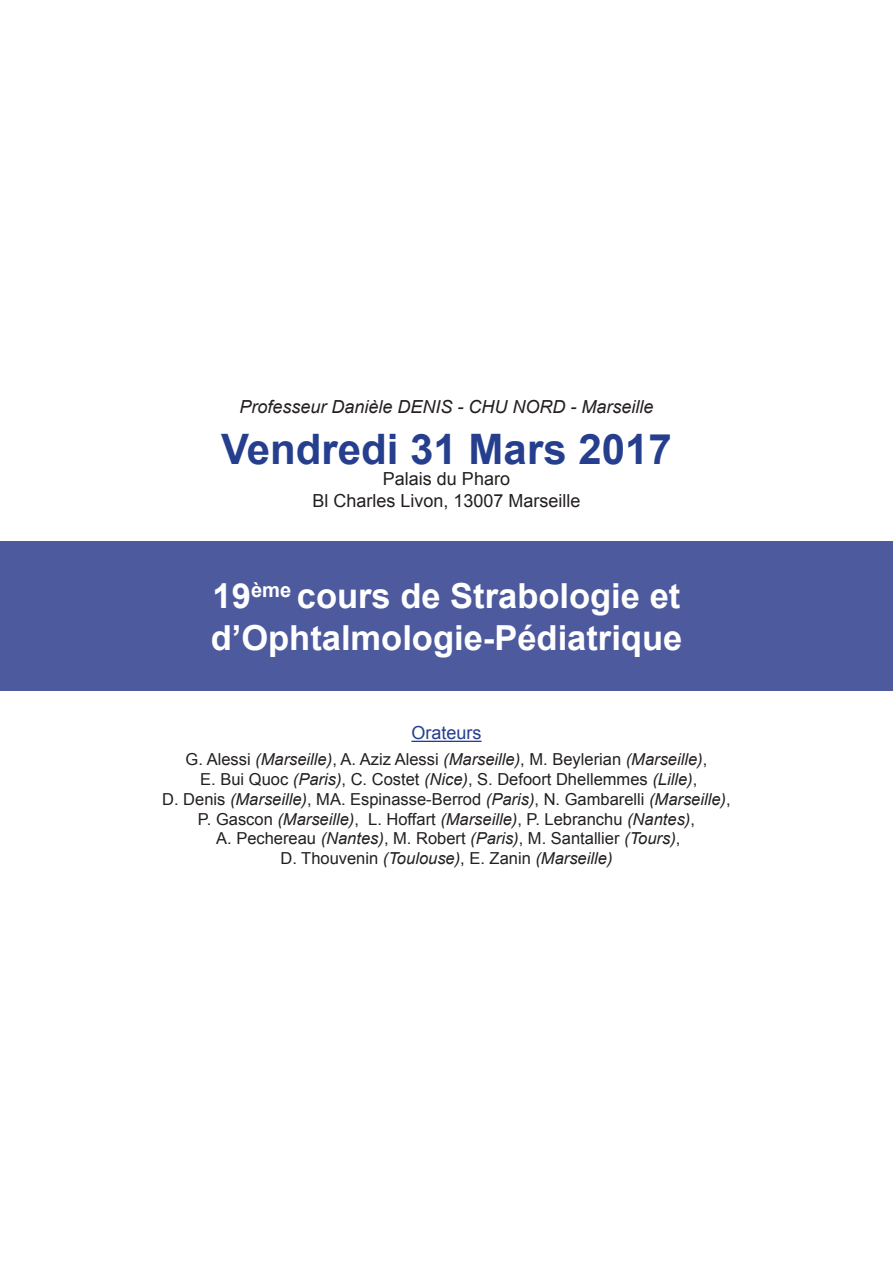
<style>
.page{position:relative;width:893px;height:1263px;background:#fff}
.page>*{position:absolute;margin:0;border:0;box-sizing:border-box;transform-origin:0 0}
.t1{font:700 42px "Arial";color:#253f8e}
.t2{font:700 34.5px/41.4px "Arial";color:#fff}
.t3{font:18px/21.6px "Arial";color:#231f20;text-align:center}
.t4{font:italic 18px "Arial";color:#231f20}
.t5{font:18px "Arial";color:#253f8e}
.t6{font:16.5px/19.8px "Arial";color:#231f20;text-align:center}
.s1{font-style:italic}
</style>
<div class="page">
<div style="left:0;top:542px;width:893px;height:149px;background:#4d5a9e"></div>
<hr style="left:411px;top:741px;width:70px;height:1px;background:#253f8e">
<p class="t4" style="left:239px;top:395px;width:416px">Professeur Danièle DENIS - CHU NORD - Marseille</p>
<h1 class="t1" style="left:221px;top:421px;width:452px">Vendredi 31 Mars 2017</h1>
<p class="t3" style="left:312px;top:468px;width:270px">Palais du Pharo<br>Bl Charles Livon, 13007 Marseille</p>
<h2 class="t2" style="left:211px;top:576px;width:473px">19<sup>ème</sup> cours de Strabologie et d’Ophtalmologie-Pédiatrique</h2>
<p class="t5" style="left:411px;top:721px;width:72px">Orateurs</p>
<p class="t6" style="left:162px;top:750px;width:570px">G. Alessi <span class="s1">(Marseille)</span>, A. Aziz Alessi <span class="s1">(Marseille)</span>, M. Beylerian <span class="s1">(Marseille)</span>,<br>E. Bui Quoc <span class="s1">(Paris)</span>, C. Costet <span class="s1">(Nice)</span>, S. Defoort Dhellemmes <span class="s1">(Lille)</span>,<br>D. Denis <span class="s1">(Marseille)</span>, MA. Espinasse-Berrod <span class="s1">(Paris)</span>, N. Gambarelli <span class="s1">(Marseille)</span>, P. Gascon <span class="s1">(Marseille)</span>, L. Hoffart <span class="s1">(Marseille)</span>, P. Lebranchu <span class="s1">(Nantes)</span>,<br>A. Pechereau <span class="s1">(Nantes)</span>, M. Robert <span class="s1">(Paris)</span>, M. Santallier <span class="s1">(Tours)</span>,<br>D. Thouvenin <span class="s1">(Toulouse)</span>, E. Zanin <span class="s1">(Marseille)</span></p>
</div>
